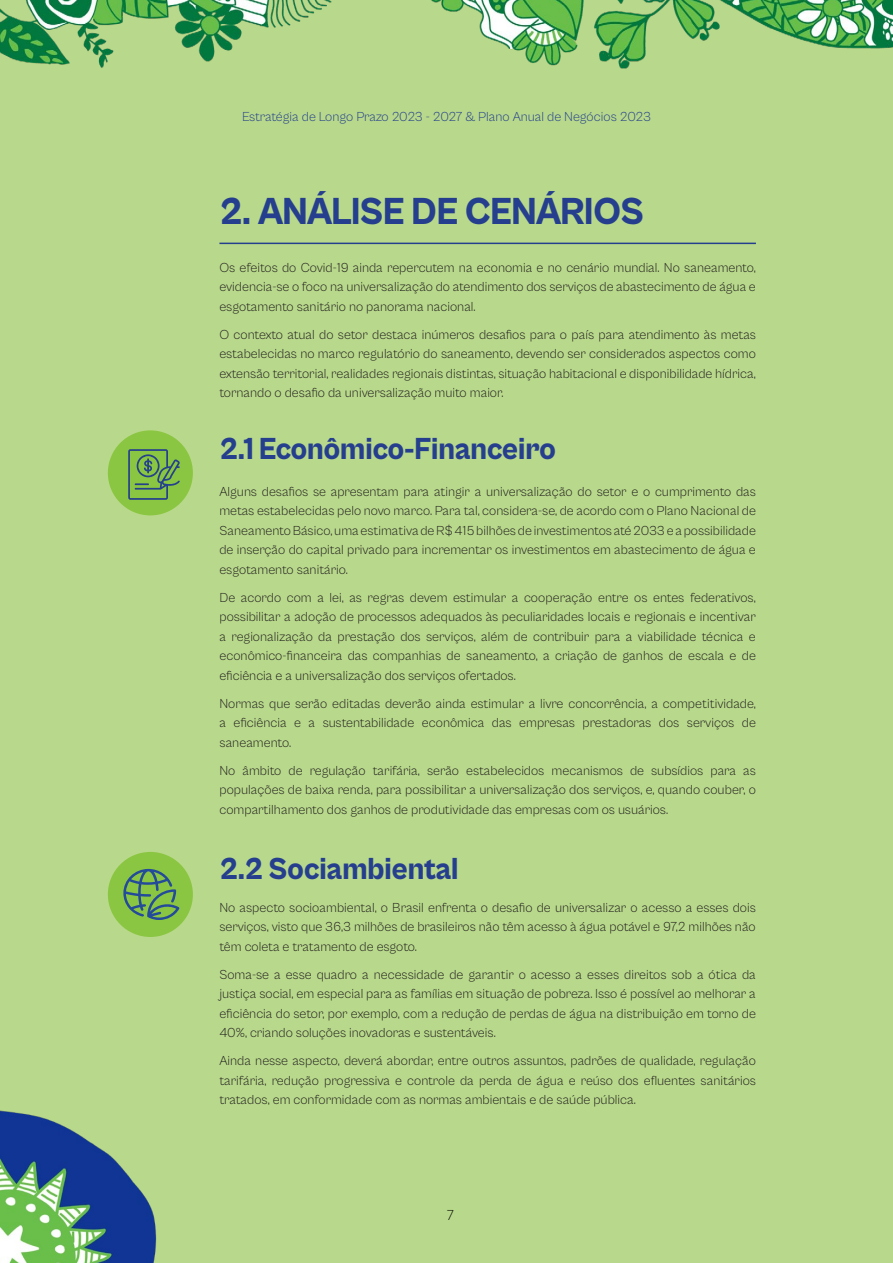
<style>
.page{position:relative;width:893px;height:1263px;background:#b8d98b}
.page>*{position:absolute;margin:0;border:0;box-sizing:border-box;transform-origin:0 0}
.Titulo1{font:800 39px "Cabinet Grotesk";letter-spacing:-.015em;color:#253f8e;scale:.95 1}
.corpo{font:800 31.5px "Cabinet Grotesk";color:#253f8e;scale:.95 1}
.corpo-2{font:300 13.5px/19.5px "Cabinet Grotesk";color:#231f20;text-align:justify}
.corpo-3{font:300 13.5px "Cabinet Grotesk";letter-spacing:-.01em;color:#253f8e}
.corpo-4{font:300 13.5px "Neo Sans Pro Cyr";color:#000}
</style>
<div class="page">
<img style="left:0;top:0;width:893px;height:69px">
<img style="left:0;top:1110px;width:157px;height:153px">
<hr style="left:219px;top:243px;width:537px;height:1px;background:#253f8e">
<div style="left:108px;top:430px;width:85px;height:85px;background:#8bc642;border-radius:50%"></div>
<svg style="left:128px;top:449px;width:52px;height:51px"></svg>
<div style="left:108px;top:852px;width:85px;height:85px;background:#8bc642;border-radius:50%"></div>
<svg style="left:123px;top:869px;width:56px;height:51px"></svg>
<p class="corpo-3" style="left:242px;top:109px;width:410px">Estratégia de Longo Prazo 2023 - 2027 &amp; Plano Anual de Negócios 2023</p>
<p class="Titulo1" style="left:219px;top:191px;width:448px">2. ANÁLISE DE CENÁRIOS</p>
<p class="corpo-2" style="left:219px;top:258px;width:538px">Os efeitos do Covid-19 ainda repercutem na economia e no cenário mundial. No saneamento, evidencia-se o foco na universalização do atendimento dos serviços de abastecimento de água e esgotamento sanitário no panorama nacional.</p>
<p class="corpo-2" style="left:219px;top:325px;width:538px">O contexto atual do setor destaca inúmeros desafios para o país para atendimento às metas estabelecidas no marco regulatório do saneamento, devendo ser considerados aspectos como extensão territorial, realidades regionais distintas, situação habitacional e disponibilidade hídrica, tornando o desafio da universalização muito maior.</p>
<p class="corpo" style="left:219px;top:432px;width:356px">2.1 Econômico-Financeiro</p>
<p class="corpo-2" style="left:219px;top:482px;width:538px">Alguns desafios se apresentam para atingir a universalização do setor e o cumprimento das metas estabelecidas pelo novo marco. Para tal, considera-se, de acordo com o Plano Nacional de Saneamento Básico, uma estimativa de R$ 415 bilhões de investimentos até 2033 e a possibilidade de inserção do capital privado para incrementar os investimentos em abastecimento de água e esgotamento sanitário.</p>
<p class="corpo-2" style="left:219px;top:588px;width:538px">De acordo com a lei, as regras devem estimular a cooperação entre os entes federativos, possibilitar a adoção de processos adequados às peculiaridades locais e regionais e incentivar a regionalização da prestação dos serviços, além de contribuir para a viabilidade técnica e econômico-financeira das companhias de saneamento, a criação de ganhos de escala e de eficiência e a universalização dos serviços ofertados.</p>
<p class="corpo-2" style="left:219px;top:694px;width:538px">Normas que serão editadas deverão ainda estimular a livre concorrência, a competitividade, a eficiência e a sustentabilidade econômica das empresas prestadoras dos serviços de saneamento.</p>
<p class="corpo-2" style="left:219px;top:761px;width:538px">No âmbito de regulação tarifária, serão estabelecidos mecanismos de subsídios para as populações de baixa renda, para possibilitar a universalização dos serviços, e, quando couber, o compartilhamento dos ganhos de produtividade das empresas com os usuários.</p>
<p class="corpo" style="left:219px;top:852px;width:253px">2.2 Sociambiental</p>
<p class="corpo-2" style="left:219px;top:897px;width:538px">No aspecto socioambiental, o Brasil enfrenta o desafio de universalizar o acesso a esses dois serviços, visto que 36,3 milhões de brasileiros não têm acesso à água potável e 97,2 milhões não têm coleta e tratamento de esgoto.</p>
<p class="corpo-2" style="left:219px;top:964px;width:538px">Soma-se a esse quadro a necessidade de garantir o acesso a esses direitos sob a ótica da justiça social, em especial para as famílias em situação de pobreza. Isso é possível ao melhorar a eficiência do setor, por exemplo, com a redução de perdas de água na distribuição em torno de 40%, criando soluções inovadoras e sustentáveis.</p>
<p class="corpo-2" style="left:219px;top:1051px;width:538px">Ainda nesse aspecto, deverá abordar, entre outros assuntos, padrões de qualidade, regulação tarifária, redução progressiva e controle da perda de água e reúso dos efluentes sanitários tratados, em conformidade com as normas ambientais e de saúde pública.</p>
<p class="corpo-4" style="left:446px;top:1207px;width:9px">7</p>
</div>
